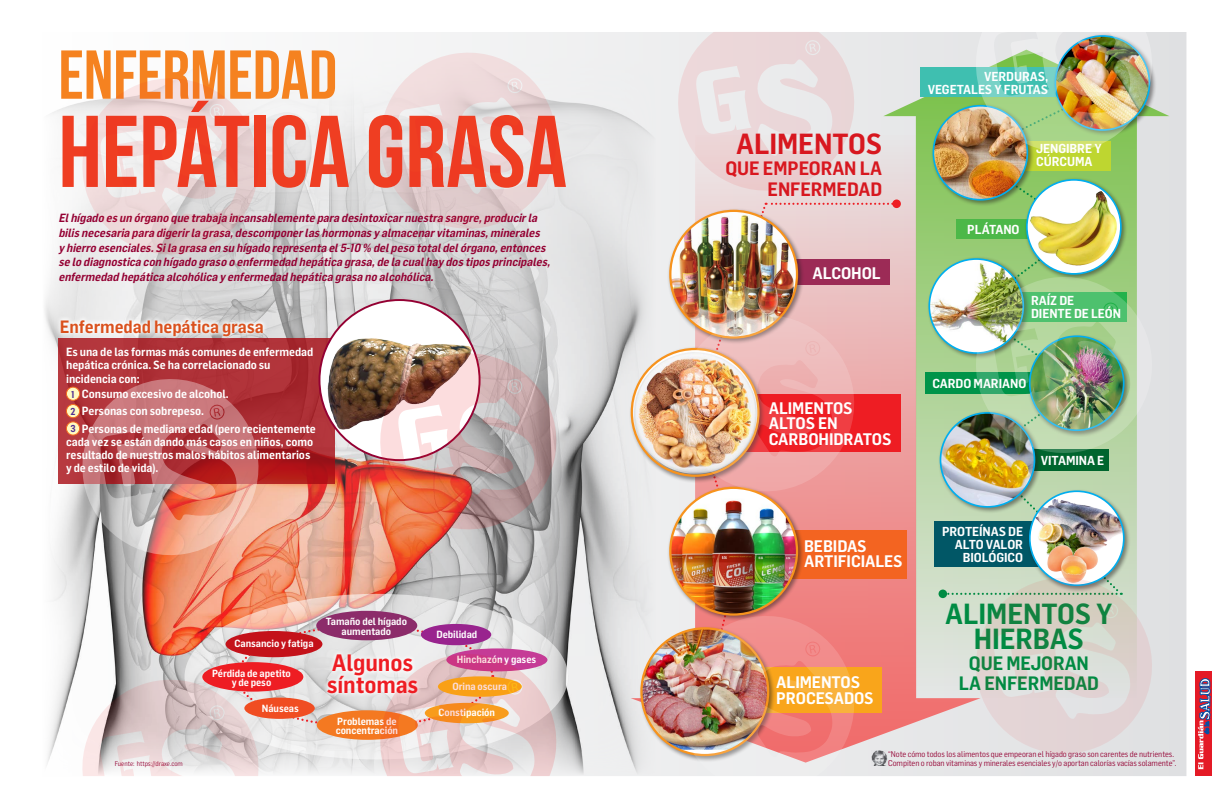
<style>
.page{position:relative;width:1229px;height:808px;background:#fff}
.page>*{position:absolute;margin:0;border:0;box-sizing:border-box;transform-origin:0 0}
.t1{font:101.7px "Bebas Neue";color:#ef3e22}
.t2{font:69px "Bebas Neue";color:#f58220}
.t3{font:600 28.58px/25.7px "Flama Semicondensed";letter-spacing:-.005em;color:#008b43;text-align:center}
.t4{font:600 28.58px "Flama Semicondensed";letter-spacing:-.005em;color:#d7171f}
.t5{font:600 23.25px/21.8px "Flama Semicondensed";letter-spacing:-.005em;color:#ee1d23}
.t6{font:600 19.05px/20.6px "Flama Semicondensed";letter-spacing:-.005em;color:#d7171f;text-align:right}
.t7{font:600 19.05px "Flama Semicondensed";letter-spacing:-.005em;color:#008b43}
.t8{font:600 17.48px "Flama Semicondensed";letter-spacing:-.005em;color:#da511d}
.t9{font:600 16.42px/15.7px "Flama Semicondensed";letter-spacing:-.005em;color:#fff}
.t10{font:600 12.75px/12.8px "Flama Semicondensed";letter-spacing:-.005em;color:#fff;text-align:right}
.t11{font:italic 600 11.62px/14.5px "Flama Semicondensed";color:#940133}
.t12{font:600 11.62px/13.1px "Flama Semicondensed";letter-spacing:-.005em;color:#fff}
.t13{font:600 10.2px/9.4px "Flama Semicondensed";letter-spacing:-.005em;color:#fff;text-align:center}
.t14{font:600 9.9px "Flama Semicondensed";color:#502e92}
.t15{font:8.25px "Flama Semicondensed";letter-spacing:-.005em;color:#940133}
.t16{font:6.75px "Flama Semicondensed";letter-spacing:-.005em;color:#940133}
</style>
<div class="page">
<img style="left:44px;top:32px;width:1143px;height:744px">
<div style="left:1195px;top:671px;width:17px;height:105px;background:#e41a26"></div>
<svg style="left:1198px;top:678px;width:12px;height:91px"></svg>
<p class="t2" style="left:58px;top:37px;width:280px">ENFERMEDAD</p>
<p class="t1" style="left:58px;top:96px;width:510px">HEPÁTICA GRASA</p>
<p class="t11" style="left:58px;top:211px;width:496px">Elhígado esun órgano que trabaja incansablemente para desintoxicarnuestra sangre,producirla bilisnecesaria para digerirla grasa,descomponerlashormonasyalmacenarvitaminas,minerales yhierro esenciales.Sila grasa en su hígado representa el5-10 % delpeso totaldelórgano,entonces se lo diagnostica con hígado graso o enfermedad hepática grasa,de la cualhaydostiposprincipales, enfermedad hepática alcohólica yenfermedad hepática grasa no alcohólica.</p>
<p class="t8" style="left:60px;top:315px;width:205px">Enfermedad hepática grasa</p>
<p class="t12" style="left:66px;top:345px;width:249px">Es una de las formas más comunes de enfermedad hepática crónica. Se ha correlacionado su incidencia con:</p>
<p class="t14" style="left:71px;top:388px;width:5px">1</p>
<p class="t12" style="left:82px;top:387px;width:148px">Consumo excesivo de alcohol.</p>
<p class="t14" style="left:71px;top:405px;width:7px">2</p>
<p class="t12" style="left:82px;top:404px;width:124px">Personas con sobrepeso.</p>
<p class="t14" style="left:70px;top:422px;width:7px">3</p>
<p class="t12" style="left:66px;top:421px;width:251px;text-indent:16px">Personas de mediana edad (pero recientemente cada vez se están dando más casos en niños, como resultado de nuestros malos hábitos alimentarios y de estilo de vida).</p>
<p class="t13" style="left:234px;top:638px;width:81px">Cansancio y fatiga</p>
<p class="t13" style="left:212px;top:668px;width:80px">Pérdida de apetito y de peso</p>
<p class="t13" style="left:262px;top:703px;width:39px">Náuseas</p>
<p class="t13" style="left:326px;top:616px;width:83px">Tamaño del hígado aumentado</p>
<p class="t5" style="left:327px;top:651px;width:93px">Algunos síntomas</p>
<p class="t13" style="left:336px;top:716px;width:64px;text-align:left">Problemas de concentración</p>
<p class="t13" style="left:436px;top:629px;width:42px">Debilidad</p>
<p class="t13" style="left:457px;top:654px;width:81px">Hinchazón y gases</p>
<p class="t13" style="left:452px;top:681px;width:56px">Orina oscura</p>
<p class="t13" style="left:438px;top:707px;width:58px">Constipación</p>
<p class="t4" style="left:736px;top:126px;width:147px">ALIMENTOS</p>
<p class="t6" style="left:725px;top:157px;width:158px">QUE EMPEORAN LA<br>ENFERMEDAD</p>
<p class="t9" style="left:812px;top:264px;width:70px">ALCOHOL</p>
<p class="t9" style="left:769px;top:399px;width:85px">ALIMENTOS</p>
<p class="t9" style="left:769px;top:415px;width:70px">ALTOS EN</p>
<p class="t9" style="left:769px;top:431px;width:124px">CARBOHIDRATOS</p>
<p class="t9" style="left:804px;top:537px;width:100px">BEBIDAS<br>ARTIFICIALES</p>
<p class="t9" style="left:776px;top:674px;width:99px">ALIMENTOS<br>PROCESADOS</p>
<p class="t10" style="left:928px;top:70px;width:122px">VERDURAS,<br>VEGETALES Y FRUTAS</p>
<p class="t10" style="left:1036px;top:142px;width:67px;text-align:left">JENGIBRE Y<br>CÚRCUMA</p>
<p class="t10" style="left:967px;top:222px;width:54px">PLÁTANO</p>
<p class="t10" style="left:1031px;top:294px;width:45px">RAÍZ DE</p>
<p class="t10" style="left:1031px;top:307px;width:91px">DIENTE DE LEÓN</p>
<p class="t10" style="left:932px;top:377px;width:95px">CARDO MARIANO</p>
<p class="t10" style="left:1041px;top:454px;width:65px">VITAMINA E</p>
<p class="t10" style="left:942px;top:525px;width:83px">PROTEÍNAS DE<br>ALTO VALOR<br>BIOLÓGICO</p>
<p class="t3" style="left:945px;top:599px;width:169px">ALIMENTOS Y<br>HIERBAS</p>
<p class="t7" style="left:969px;top:651px;width:121px">QUE MEJORAN</p>
<p class="t7" style="left:959px;top:671px;width:142px">LA ENFERMEDAD</p>
<p class="t15" style="left:888px;top:749px;width:287px">“Note cómo todos los alimentos que empeoran el hígado graso son carentes de nutrientes.</p>
<p class="t16" style="left:115px;top:759px;width:69px">Fuente: https://draxe.com</p>
<p class="t15" style="left:888px;top:758px;width:290px">Compiten o roban vitaminas y minerales esenciales y/o aportan calorías vacías solamente”.</p>
</div>
